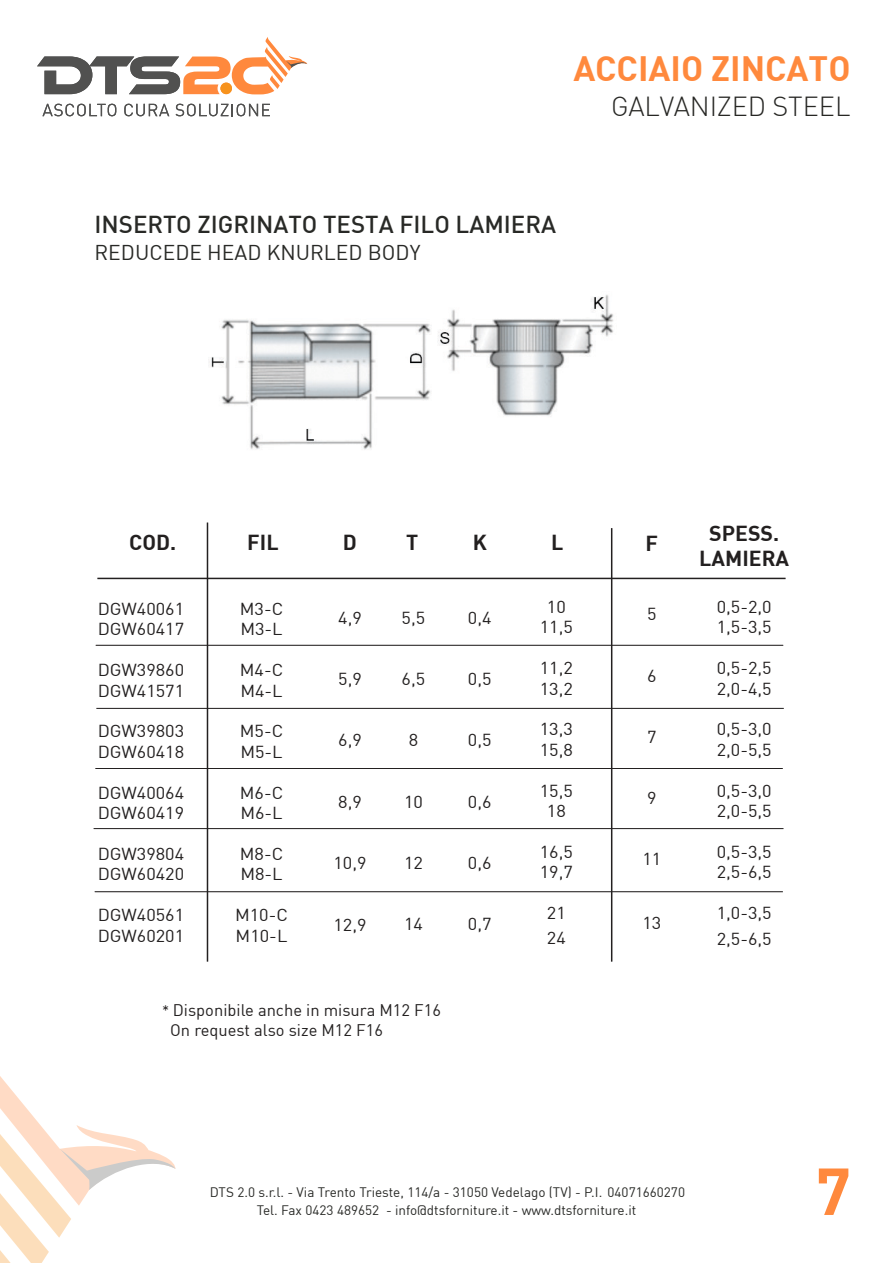
<style>
.page{position:relative;width:893px;height:1263px;background:#fff}
.page>*{position:absolute;margin:0;border:0;box-sizing:border-box;transform-origin:0 0}
.t1{font:700 65.25px "DIN";color:#ff893d}
.t2{font:700 34.5px "DIN";color:#ff893d}
.t3{font:300 27px "DIN";letter-spacing:-.01em;color:#272724}
.t4{font:500 24px "DIN";color:#282926}
.t5{font:700 21.3px/25.5px "DIN";color:#232020;text-align:center}
.t6{font:21px "DIN";color:#282926}
.t7{font:16.95px/20.4px "DIN";color:#232020;scale:1.06 1}
.t8{font:16.5px/19.8px "DIN";color:#232020}
.t9{font:13.5px/18px "DIN";color:#282926;text-align:center}
.s1{font-size:15px}
</style>
<div class="page">
<svg style="left:42px;top:104px;width:74px;height:12px"></svg>
<svg style="left:124px;top:104px;width:45px;height:12px"></svg>
<svg style="left:176px;top:104px;width:94px;height:12px"></svg>
<svg style="left:37px;top:37px;width:270px;height:57px"></svg>
<svg style="left:0;top:1076px;width:176px;height:187px"></svg>
<hr style="left:97px;top:578px;width:688px;height:1px;background:#232020">
<hr style="left:96px;top:645px;width:687px;height:1px;background:#232020">
<hr style="left:96px;top:708px;width:688px;height:1px;background:#232020">
<hr style="left:95px;top:768px;width:688px;height:1px;background:#232020">
<hr style="left:207px;top:523px;width:1px;height:439px;background:#232020">
<hr style="left:611px;top:528px;width:1px;height:434px;background:#232020">
<hr style="left:94px;top:828px;width:689px;height:1px;background:#232020">
<hr style="left:95px;top:891px;width:688px;height:1px;background:#232020">
<img style="left:208px;top:294px;width:406px;height:156px">
<h2 class="t2" style="left:574px;top:46px;width:279px">ACCIAIO ZINCATO</h2>
<h3 class="t3" style="left:611px;top:89px;width:241px">GALVANIZED STEEL</h3>
<h3 class="t4" style="left:94px;top:209px;width:463px">INSERTO ZIGRINATO TESTA FILO LAMIERA</h3>
<p class="t6" style="left:94px;top:239px;width:327px">REDUCEDE HEAD KNURLED BODY</p>
<p class="t5" style="left:129px;top:529px;width:48px">COD.</p>
<p class="t5" style="left:247px;top:529px;width:33px">FIL</p>
<p class="t5" style="left:343px;top:529px;width:16px">D</p>
<p class="t5" style="left:406px;top:529px;width:14px">T</p>
<p class="t5" style="left:473px;top:529px;width:16px">K</p>
<p class="t5" style="left:551px;top:529px;width:14px">L</p>
<p class="t5" style="left:699px;top:519px;width:91px">SPESS.<br>LAMIERA</p>
<p class="t5" style="left:646px;top:529px;width:14px">F</p>
<p class="t7" style="left:98px;top:598px;width:83px">DGW40061<br>DGW60417</p>
<p class="t7" style="left:98px;top:659px;width:83px">DGW39860<br>DGW41571</p>
<p class="t7" style="left:98px;top:721px;width:83px">DGW39803<br>DGW60418</p>
<p class="t7" style="left:98px;top:782px;width:83px">DGW40064<br>DGW60419</p>
<p class="t7" style="left:98px;top:843px;width:83px">DGW39804<br>DGW60420</p>
<p class="t7" style="left:98px;top:904px;width:83px">DGW40561<br>DGW60201</p>
<p class="t7" style="left:240px;top:598px;width:42px">M3-C<br>M3-L</p>
<p class="t7" style="left:240px;top:660px;width:42px">M4-C<br>M4-L</p>
<p class="t7" style="left:240px;top:721px;width:42px">M5-C<br>M5-L</p>
<p class="t7" style="left:240px;top:782px;width:42px">M6-C<br>M6-L</p>
<p class="t7" style="left:240px;top:843px;width:42px">M8-C<br>M8-L</p>
<p class="t7" style="left:235px;top:904px;width:51px">M10-C<br>M10-L</p>
<p class="t7" style="left:338px;top:607px;width:24px">4,9</p>
<p class="t7" style="left:402px;top:607px;width:24px">5,5</p>
<p class="t7" style="left:468px;top:607px;width:24px">0,4</p>
<p class="t7" style="left:338px;top:668px;width:24px">5,9</p>
<p class="t7" style="left:402px;top:668px;width:24px">6,5</p>
<p class="t7" style="left:468px;top:668px;width:24px">0,5</p>
<p class="t7" style="left:338px;top:730px;width:24px">6,9</p>
<p class="t7" style="left:409px;top:730px;width:10px">8</p>
<p class="t7" style="left:468px;top:730px;width:24px">0,5</p>
<p class="t7" style="left:338px;top:791px;width:24px">8,9</p>
<p class="t7" style="left:404px;top:791px;width:19px">10</p>
<p class="t7" style="left:468px;top:791px;width:24px">0,6</p>
<p class="t7" style="left:334px;top:852px;width:33px">10,9</p>
<p class="t7" style="left:404px;top:852px;width:19px">12</p>
<p class="t7" style="left:468px;top:852px;width:24px">0,6</p>
<p class="t7" style="left:334px;top:914px;width:33px">12,9</p>
<p class="t7" style="left:404px;top:913px;width:19px">14</p>
<p class="t7" style="left:468px;top:913px;width:24px">0,7</p>
<p class="t7" style="left:540px;top:596px;width:33px;text-align:center">10<br>11,5</p>
<p class="t7" style="left:540px;top:658px;width:33px">11,2<br>13,2</p>
<p class="t7" style="left:540px;top:719px;width:33px">13,3<br>15,8</p>
<p class="t7" style="left:540px;top:780px;width:33px;text-align:center">15,5<br>18</p>
<p class="t7" style="left:540px;top:841px;width:33px">16,5<br>19,7</p>
<p class="t7" style="left:547px;top:900px;width:19px;line-height:24.8px">21<br>24</p>
<p class="t7" style="left:647px;top:604px;width:10px">5</p>
<p class="t7" style="left:647px;top:665px;width:10px">6</p>
<p class="t7" style="left:647px;top:726px;width:10px">7</p>
<p class="t7" style="left:647px;top:787px;width:10px">9</p>
<p class="t7" style="left:642px;top:849px;width:19px">11</p>
<p class="t7" style="left:642px;top:912px;width:19px">13</p>
<p class="t7" style="left:717px;top:596px;width:53px">0,5-2,0<br>1,5-3,5</p>
<p class="t7" style="left:717px;top:657px;width:53px">0,5-2,5<br>2,0-4,5</p>
<p class="t7" style="left:717px;top:719px;width:53px">0,5-3,0<br>2,0-5,5</p>
<p class="t7" style="left:717px;top:780px;width:53px">0,5-3,0<br>2,0-5,5</p>
<p class="t7" style="left:717px;top:841px;width:53px">0,5-3,5<br>2,5-6,5</p>
<p class="t7" style="left:717px;top:900px;width:53px;line-height:25.5px">1,0-3,5<br>2,5-6,5</p>
<p class="t8" style="left:170px;top:1000px;width:272px;text-indent:-8px"><span class="s1">*</span> Disponibile anche in misura M12 F16<br>On request also size M12 F16</p>
<p class="t9" style="left:210px;top:1183px;width:477px">DTS 2.0 s.r.l. - Via Trento Trieste, 114/a - 31050 Vedelago (TV) - P.I. 04071660270<br>Tel. Fax 0423 489652 - info@dtsforniture.it - www.dtsforniture.it</p>
<h1 class="t1" style="left:815px;top:1149px;width:37px">7</h1>
</div>
